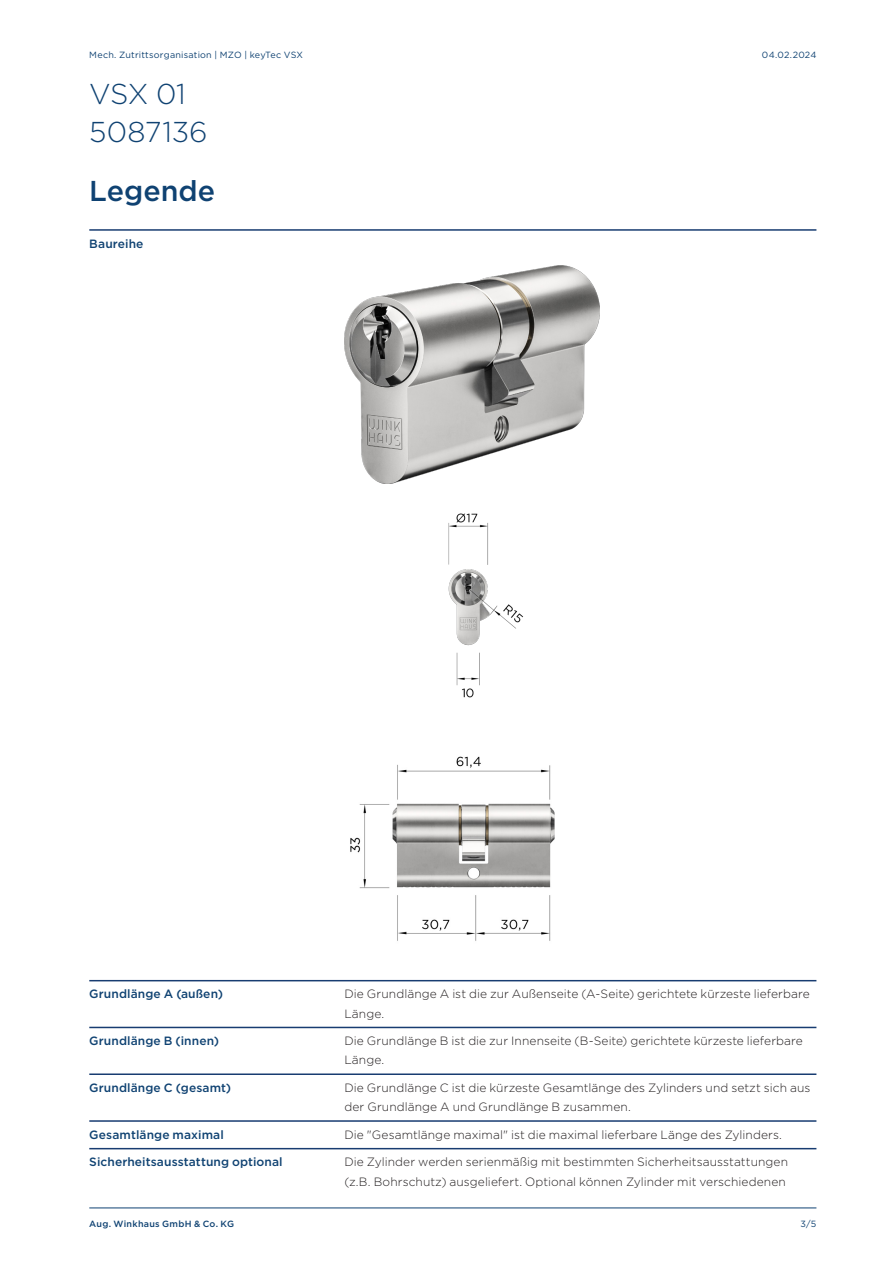
<style>
.page{position:relative;width:893px;height:1263px;background:#fff}
.page>*{position:absolute;margin:0;border:0;box-sizing:border-box;transform-origin:0 0}
.Headline{font:300 28.65px/38.2px "Gotham";letter-spacing:-.01em;color:#0f4272}
.iText_Title{font:500 28.65px "Gotham";color:#0f4272}
.attributeName{font:300 12px/19.2px "Gotham";letter-spacing:.005em;color:#231f20}
.attributeName-2{font:500 12px "Gotham";letter-spacing:.01em;color:#0f4272}
.Kopfzeile{font:9px "Gotham";letter-spacing:.02em;color:#0f4272}
.Fußzeile{font:500 9px "Gotham";letter-spacing:.03em;color:#0f4272}
.Fußzeile-2{font:9px "Gotham";color:#0f4272}
</style>
<div class="page">
<hr style="left:89px;top:1208px;width:727px;height:1px;background:#0f4272">
<hr style="left:89px;top:229px;width:727px;height:2px;background:#183c71">
<hr style="left:89px;top:980px;width:727px;height:1px;background:#183c71">
<hr style="left:89px;top:1027px;width:727px;height:1px;background:#183c71">
<hr style="left:89px;top:1073px;width:727px;height:2px;background:#183c71">
<hr style="left:89px;top:1120px;width:727px;height:2px;background:#183c71">
<hr style="left:89px;top:1148px;width:727px;height:1px;background:#183c71">
<img style="left:344px;top:265px;width:256px;height:218px">
<img style="left:448px;top:513px;width:75px;height:185px">
<img style="left:350px;top:756px;width:205px;height:185px">
<p class="Kopfzeile" style="left:89px;top:49px;width:215px">Mech. Zutrittsorganisation | MZO | keyTec VSX</p>
<p class="Kopfzeile" style="left:762px;top:49px;width:56px">04.02.2024</p>
<p class="Headline" style="left:89px;top:74px;width:120px">VSX 01<br>5087136</p>
<p class="iText_Title" style="left:89px;top:172px;width:127px">Legende</p>
<p class="attributeName-2" style="left:89px;top:236px;width:56px">Baureihe</p>
<p class="attributeName-2" style="left:89px;top:986px;width:135px">Grundlänge A (außen)</p>
<p class="attributeName" style="left:344px;top:984px;width:467px">Die Grundlänge A ist die zur Außenseite (A-Seite) gerichtete kürzeste lieferbare<br>Länge.</p>
<p class="attributeName-2" style="left:89px;top:1033px;width:131px">Grundlänge B (innen)</p>
<p class="attributeName" style="left:344px;top:1031px;width:460px">Die Grundlänge B ist die zur Innenseite (B-Seite) gerichtete kürzeste lieferbare<br>Länge.</p>
<p class="attributeName-2" style="left:89px;top:1080px;width:143px">Grundlänge C (gesamt)</p>
<p class="attributeName" style="left:344px;top:1078px;width:467px">Die Grundlänge C ist die kürzeste Gesamtlänge des Zylinders und setzt sich aus der Grundlänge A und Grundlänge B zusammen.</p>
<p class="attributeName-2" style="left:89px;top:1127px;width:136px">Gesamtlänge maximal</p>
<p class="attributeName" style="left:344px;top:1124px;width:439px">Die "Gesamtlänge maximal" ist die maximal lieferbare Länge des Zylinders.</p>
<p class="attributeName-2" style="left:89px;top:1154px;width:195px">Sicherheitsausstattung optional</p>
<p class="attributeName" style="left:344px;top:1152px;width:445px">Die Zylinder werden serienmäßig mit bestimmten Sicherheitsausstattungen (z.B. Bohrschutz) ausgeliefert. Optional können Zylinder mit verschiedenen</p>
<p class="Fußzeile" style="left:89px;top:1218px;width:146px">Aug. Winkhaus GmbH &amp; Co. KG</p>
<p class="Fußzeile-2" style="left:800px;top:1218px;width:17px">3/5</p>
</div>
